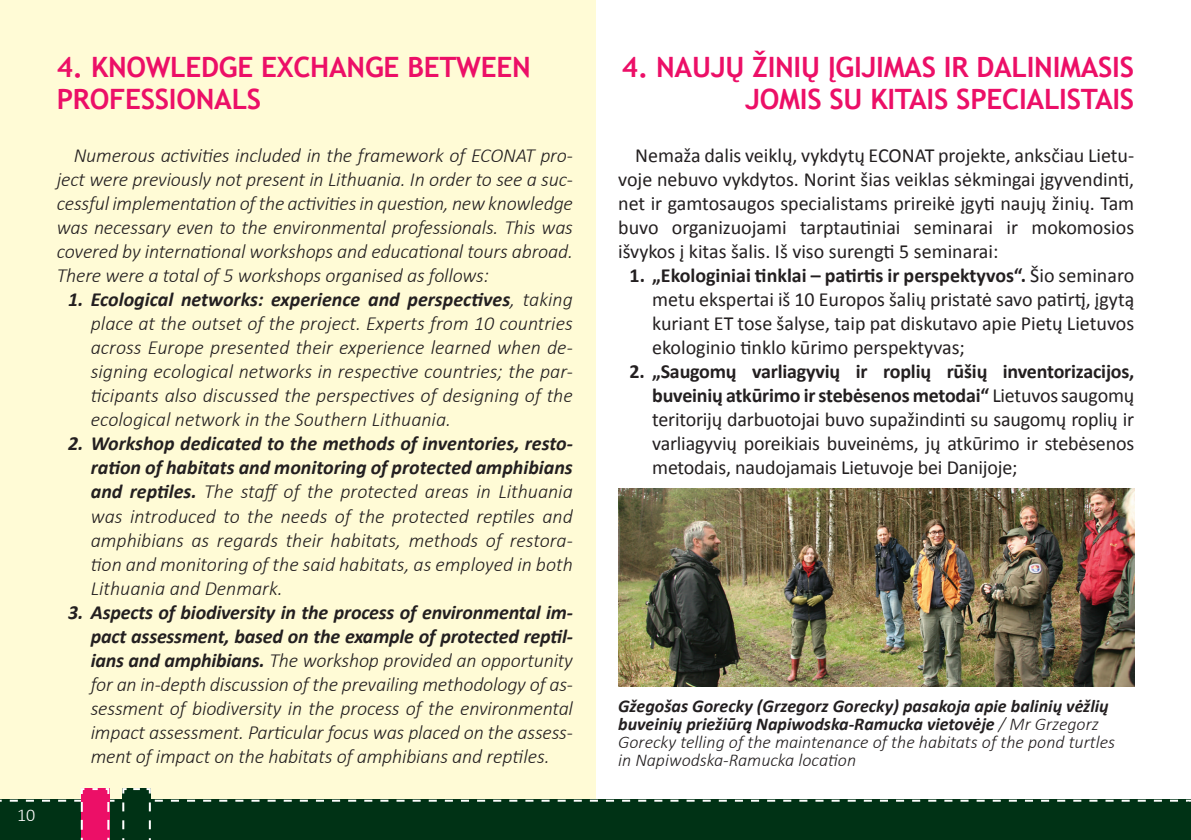
<style>
.page{position:relative;width:1191px;height:840px;background:#fff}
.page>*{position:absolute;margin:0;border:0;box-sizing:border-box;transform-origin:0 0}
.t1{font:700 28px/32px "Trebuchet MS";letter-spacing:-.01em;color:#ec0f67;text-align:right}
.t2{font:italic 300 20px/24px "Calibri";letter-spacing:-.005em;color:#231f20;text-align:justify}
.t3{font:20px/24px "Calibri";color:#231f20;text-align:justify}
.t4{font:italic 700 18px/18px "Calibri";color:#231f20}
.t5{font:300 18px "Calibri";color:#fff}
.s1{font-weight:700}
.s2{font-weight:300}
</style>
<div class="page">
<div style="left:0;top:0;width:595px;height:839px;background:#fffbd6"></div>
<svg style="left:0;top:786px;width:1191px;height:53px"></svg>
<img style="left:618px;top:488px;width:516px;height:198px">
<p class="t5" style="left:17px;top:803px;width:20px">10</p>
<h1 class="t1" style="left:57px;top:51px;width:292px">4. KNOWLEDGE EXCHANG</h1>
<h1 class="t1" style="left:383px;top:51px;width:145px">E BETWEEN</h1>
<h1 class="t1" style="left:57px;top:83px;width:206px">PROFESSIONALS</h1>
<p class="t2" style="left:57px;top:143px;width:518px;text-indent:17px">Numerous activities included in the framework of ECONAT pro&shy;ject were previously not present in Lithuania. In order to see a suc&shy;cessful implementation of the activities in question, new knowledge was necessary even to the environmental professionals. This was covered by international workshops and educational tours abroad.<br>There were a total of 5 workshops organised as follows:</p>
<p class="t2" style="left:91px;top:287px;width:483px;text-indent:-23px"><span class="s1">1. Ecological networks: experience and perspectives</span>, taking place at the outset of the project. Experts from 10 countries across Europe presented their experience learned when de&shy;signing ecological networks in respective countries; the par&shy;ticipants also discussed the perspectives of designing of the ecological network in the Southern Lithuania.</p>
<p class="t2" style="left:91px;top:431px;width:483px;text-indent:-23px"><span class="s1">2. Workshop dedicated to the methods of inventories, resto&shy;ration of habitats and monitoring of protected amphibians and reptiles.</span> The staff of the protected areas in Lithuania was introduced to the needs of the protected reptiles and amphibians as regards their habitats, methods of restora&shy;tion and monitoring of the said habitats, as employed in both Lithuania and Denmark.</p>
<p class="t2" style="left:91px;top:599px;width:484px;text-indent:-23px"><span class="s1">3. Aspects of biodiversity in the process of environmental im&shy;pact assessment, based on the example of protected reptil&shy;ians and amphibians.</span> The workshop provided an opportunity for an in-depth discussion of the prevailing methodology of as&shy;sessment of biodiversity in the process of the environmental impact assessment. Particular focus was placed on the assess&shy;ment of impact on the habitats of amphibians and reptiles.</p>
<h1 class="t1" style="left:622px;top:51px;width:514px">4. NAUJŲ ŽINIŲ ĮGIJIMAS IR DALINIMASIS<br>JOMIS SU KITAIS SPECIALISTAIS</h1>
<p class="t3" style="left:618px;top:143px;width:517px;text-indent:17px">Nemaža dalis veiklų, vykdytų ECONAT projekte, anksčiau Lietu&shy;voje nebuvo vykdytos. Norint šias veiklas sėkmingai įgyvendinti, net ir gamtosaugos specialistams prireikė įgyti naujų žinių. Tam buvo organizuojami tarptautiniai seminarai ir mokomosios išvykos į kitas šalis. Iš viso surengti 5 seminarai:</p>
<p class="t3" style="left:652px;top:263px;width:483px;text-indent:-23px"><span class="s1">1. „Ekologiniai tinklai – patirtis ir perspektyvos“.</span> Šio seminaro metu ekspertai iš 10 Europos šalių pristatė savo patirtį, įgytą kuriant ET tose šalyse, taip pat diskutavo apie Pietų Lietuvos ekologinio tinklo kūrimo perspektyvas;</p>
<p class="t3" style="left:652px;top:359px;width:484px;text-indent:-23px"><span class="s1">2. „Saugomų varliagyvių ir roplių rūšių inventorizacijos, buveinių atkūrimo ir stebėsenos metodai“</span> Lietuvos saugomų teritorijų darbuotojai buvo supažindinti su saugomų roplių ir varliagyvių poreikiais buveinėms, jų atkūrimo ir stebėsenos metodais, naudojamais Lietuvoje bei Danijoje;</p>
<p class="t4" style="left:618px;top:696px;width:498px">Gžegošas Gorecky (Grzegorz Gorecky) pasakoja apie balinių vėžlių buveinių priežiūrą Napiwodska-Ramucka vietovėje <span class="s2">/ Mr Grzegorz Gorecky telling of the maintenance of the habitats of the pond turtles in Napiwodska-Ramucka location</span></p>
</div>
